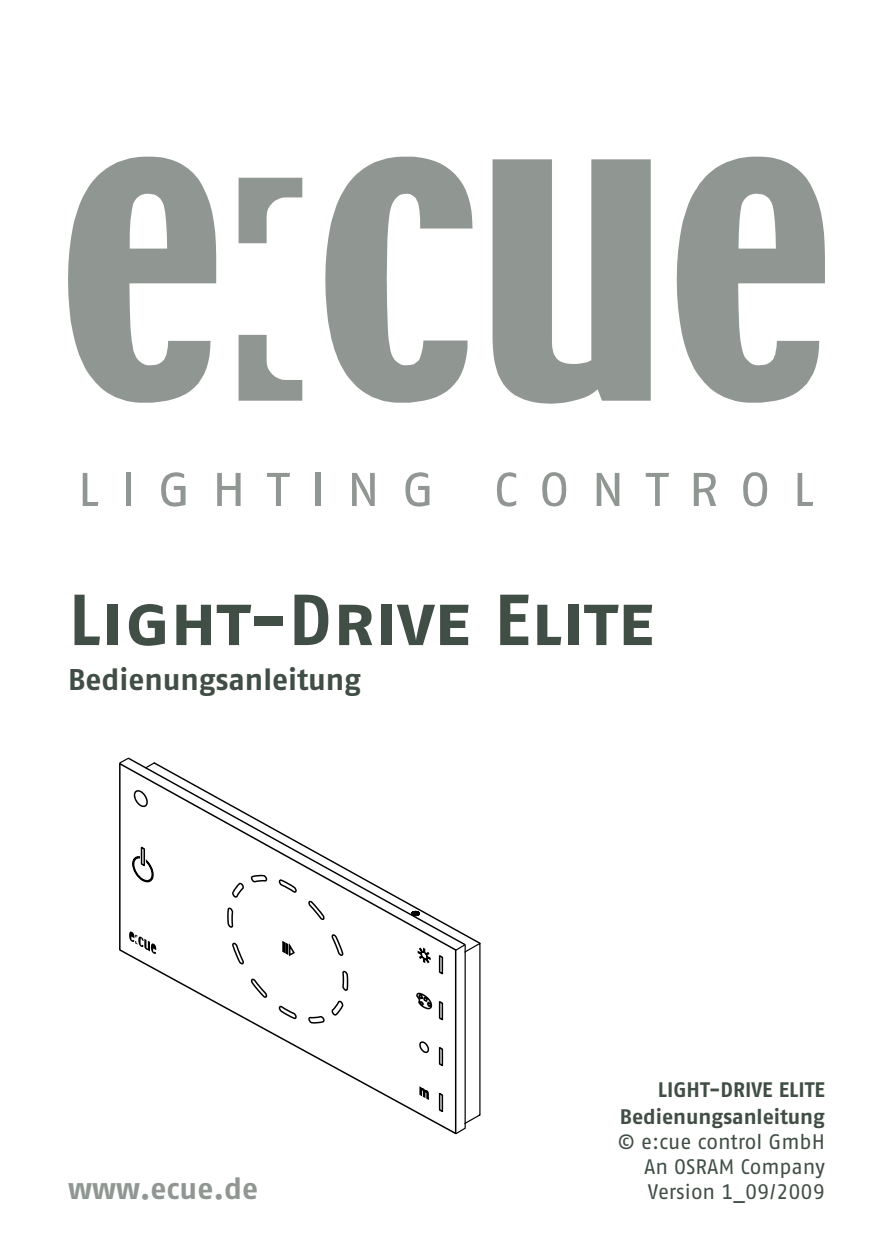
<style>
.page{position:relative;width:893px;height:1259px;background:#fff}
.page>*{position:absolute;margin:0;border:0;box-sizing:border-box;transform-origin:0 0}
.t1{font:72px "Fago No Bold Caps";letter-spacing:-.01em;color:#404e45}
.t2{font:700 30px "Fago No";letter-spacing:-.005em;color:#404e45}
.t3{font:700 30px "Fago No";color:#909793}
.t4{font:21px/25.2px "Fago No Regular Tf";color:#404e45;text-align:right}
.t5{font:700 21px/27px "Fago No";color:#404e45;text-align:right}
</style>
<div class="page">
<svg style="left:68px;top:157px;width:148px;height:246px"></svg>
<svg style="left:239px;top:178px;width:63px;height:223px"></svg>
<svg style="left:325px;top:157px;width:147px;height:246px"></svg>
<svg style="left:493px;top:159px;width:158px;height:245px"></svg>
<svg style="left:677px;top:157px;width:148px;height:246px"></svg>
<svg style="left:83px;top:473px;width:15px;height:33px"></svg>
<hr style="left:126px;top:473px;width:4px;height:33px;background:#909793">
<svg style="left:161px;top:472px;width:24px;height:34px"></svg>
<svg style="left:217px;top:473px;width:24px;height:33px"></svg>
<svg style="left:267px;top:473px;width:23px;height:33px"></svg>
<div style="left:315px;top:473px;width:5px;height:33px;background:#909793"></div>
<svg style="left:352px;top:473px;width:23px;height:33px"></svg>
<svg style="left:405px;top:472px;width:24px;height:34px"></svg>
<svg style="left:497px;top:472px;width:19px;height:34px"></svg>
<svg style="left:542px;top:472px;width:24px;height:34px"></svg>
<svg style="left:597px;top:473px;width:22px;height:33px"></svg>
<svg style="left:646px;top:473px;width:23px;height:33px"></svg>
<svg style="left:694px;top:473px;width:22px;height:33px"></svg>
<svg style="left:743px;top:472px;width:24px;height:34px"></svg>
<svg style="left:798px;top:473px;width:15px;height:33px"></svg>
<svg style="left:457px;top:1125px;width:9px;height:9px"></svg>
<svg style="left:119px;top:761px;width:338px;height:374px"></svg>
<svg style="left:129px;top:931px;width:2px;height:23px"></svg>
<svg style="left:131px;top:855px;width:13px;height:246px"></svg>
<hr style="left:465px;top:945px;width:1px;height:183px;background:#000">
<svg style="left:144px;top:761px;width:337px;height:364px"></svg>
<svg style="left:411px;top:910px;width:9px;height:6px"></svg>
<h1 class="t1" style="left:68px;top:577px;width:588px">Light-Drive Elite</h1>
<h2 class="t2" style="left:68px;top:662px;width:294px">Bedienungsanleitung</h2>
<p class="t5" style="left:620px;top:1075px;width:207px">LIGHT-DRIVE ELITE<br>Bedienungsanleitung</p>
<p class="t4" style="left:618px;top:1129px;width:209px">© e:cue control GmbH<br>An OSRAM Company</p>
<h2 class="t3" style="left:68px;top:1171px;width:192px">www.ecue.de</h2>
<p class="t4" style="left:648px;top:1179px;width:178px">Version 1_09/2009</p>
</div>
